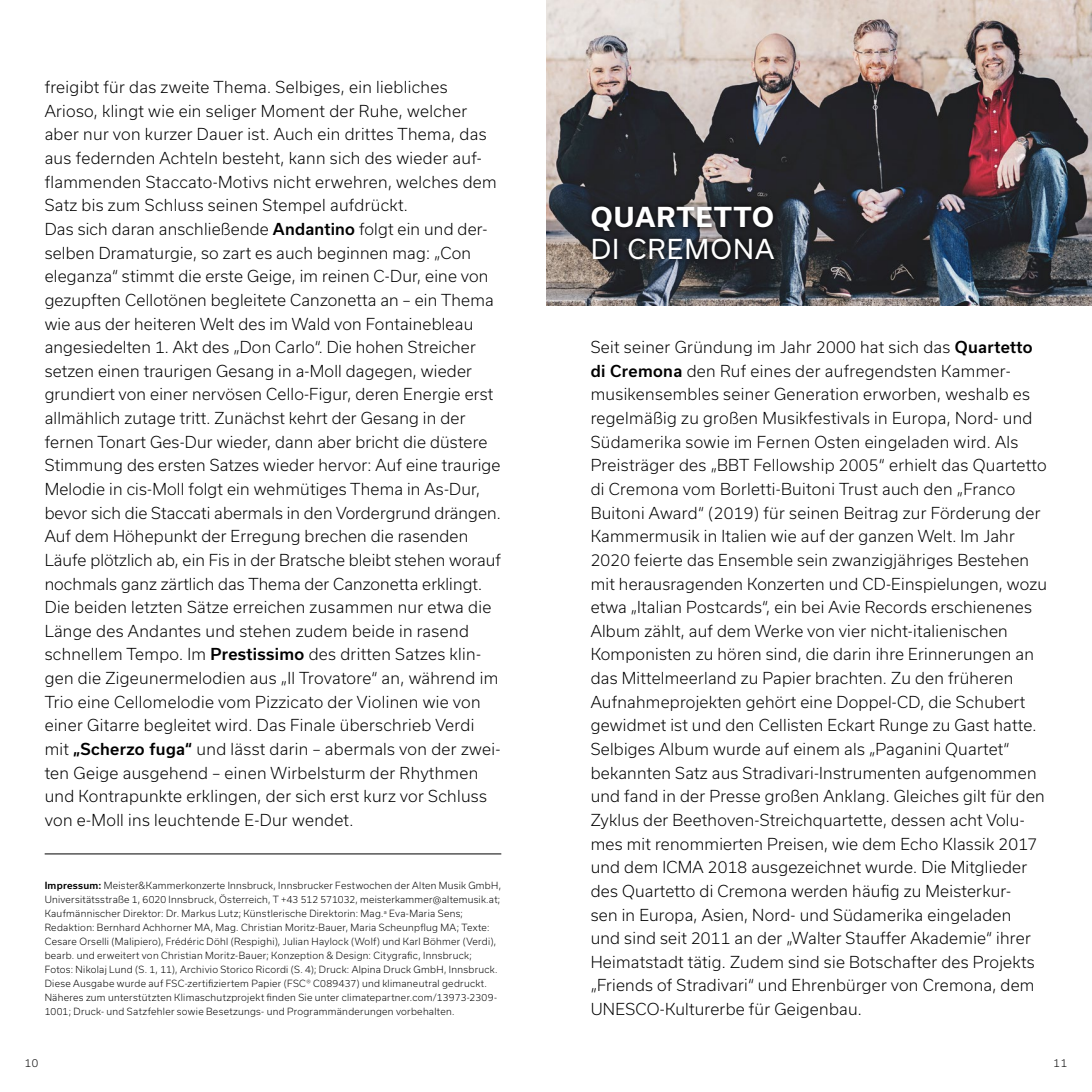
<style>
.page{position:relative;width:1092px;height:1092px;background:#fff}
.page>*{position:absolute;margin:0;border:0;box-sizing:border-box;transform-origin:0 0}
.t1{font:700 26.25px "Usual";letter-spacing:.045em;color:#fff}
.t2{font:26.25px "Usual";letter-spacing:.045em;color:#fff}
.t3{font:300 15.75px/23.6px "Usual";letter-spacing:.015em;color:#000}
.t4{font:300 10.5px "Usual";color:#000}
.t5{font:300 9.45px/14px "Usual";letter-spacing:.03em;color:#000}
.s1{font-weight:500}
</style>
<div class="page">
<hr style="left:45px;top:853px;width:456px;height:1px;background:#000">
<img style="left:546px;top:0;width:545px;height:306px">
<div style="left:586px;top:200px;width:193px;height:63px;background:#000;opacity:.8"></div>
<p class="t3" style="left:45px;top:75px;width:457px">freigibt für das zweite Thema. Selbiges, ein liebliches Arioso, klingt wie ein seliger Moment der Ruhe, welcher aber nur von kurzer Dauer ist. Auch ein drittes Thema, das aus federnden Achteln besteht, kann sich des wieder auf&shy;flammenden Staccato-Motivs nicht erwehren, welches dem Satz bis zum Schluss seinen Stempel aufdrückt.<br>Das sich daran anschließende <span class="s1">Andantino</span> folgt ein und der&shy;selben Dramaturgie, so zart es auch beginnen mag: „Con eleganza“ stimmt die erste Geige, im reinen C-Dur, eine von gezupften Cellotönen begleitete Canzonetta an – ein Thema wie aus der heiteren Welt des im Wald von Fontainebleau angesiedelten 1. Akt des „Don Carlo“. Die hohen Streicher setzen einen traurigen Gesang in a-Moll dagegen, wieder grundiert von einer nervösen Cello-Figur, deren Energie erst allmählich zutage tritt. Zunächst kehrt der Gesang in der fernen Tonart Ges-Dur wieder, dann aber bricht die düstere Stimmung des ersten Satzes wieder hervor: Auf eine traurige Melodie in cis-Moll folgt ein wehmütiges Thema in As-Dur, bevor sich die Staccati abermals in den Vordergrund drängen.<br>Auf dem Höhepunkt der Erregung brechen die rasenden Läufe plötzlich ab, ein Fis in der Bratsche bleibt stehen worauf nochmals ganz zärtlich das Thema der Canzonetta erklingt.<br>Die beiden letzten Sätze erreichen zusammen nur etwa die Länge des Andantes und stehen zudem beide in rasend schnellem Tempo. Im <span class="s1">Prestissimo</span> des dritten Satzes klin&shy;gen die Zigeunermelodien aus „Il Trovatore“ an, während im Trio eine Cellomelodie vom Pizzicato der Violinen wie von einer Gitarre begleitet wird. Das Finale überschrieb Verdi mit <span class="s1">„Scherzo fuga“</span> und lässt darin – abermals von der zwei&shy;ten Geige ausgehend – einen Wirbelsturm der Rhythmen und Kontrapunkte erklingen, der sich erst kurz vor Schluss von e-Moll ins leuchtende E-Dur wendet.</p>
<p class="t5" style="left:45px;top:878px;width:458px"><span class="s1">Impressum:</span> Meister&amp;Kammerkonzerte Innsbruck, Innsbrucker Festwochen der Alten Musik GmbH, Universitätsstraße 1, 6020 Innsbruck, Österreich, T +43 512 571032, meisterkammer@altemusik.at; Kaufmännischer Direktor: Dr. Markus Lutz; Künstlerische Direktorin: Mag.<sup>a</sup> Eva-Maria Sens; Redaktion: Bernhard Achhorner MA, Mag. Christian Moritz-Bauer, Maria Scheunpflug MA; Texte:<br>Cesare Orselli (Malipiero), Frédéric Döhl (Respighi), Julian Haylock (Wolf) und Karl Böhmer (Verdi), bearb. und erweitert von Christian Moritz-Bauer; Konzeption &amp; Design: Citygrafic, Innsbruck; Fotos: Nikolaj Lund (S. 1, 11), Archivio Storico Ricordi (S. 4); Druck: Alpina Druck GmbH, Innsbruck.<br>Diese Ausgabe wurde auf FSC-zertifiziertem Papier (FSC® C089437) und klimaneutral gedruckt.<br>Näheres zum unterstützten Klimaschutzprojekt finden Sie unter climatepartner.com/13973-2309- 1001; Druck- und Satzfehler sowie Besetzungs- und Programmänderungen vorbehalten.</p>
<h1 class="t1" style="left:590px;top:202px;width:185px">QUARTETTO</h1>
<h1 class="t2" style="left:590px;top:233px;width:185px">DI CREMONA</h1>
<p class="t3" style="left:590px;top:335px;width:458px">Seit seiner Gründung im Jahr 2000 hat sich das <span class="s1">Quartetto di Cremona</span> den Ruf eines der aufregendsten Kammer&shy;musikensembles seiner Generation erworben, weshalb es regelmäßig zu großen Musikfestivals in Europa, Nord- und Südamerika sowie im Fernen Osten eingeladen wird. Als Preisträger des „BBT Fellowship 2005“ erhielt das Quartetto di Cremona vom Borletti-Buitoni Trust auch den „Franco Buitoni Award“ (2019) für seinen Beitrag zur Förderung der Kammermusik in Italien wie auf der ganzen Welt. Im Jahr 2020 feierte das Ensemble sein zwanzigjähriges Bestehen mit herausragenden Konzerten und CD-Einspielungen, wozu etwa „Italian Postcards“, ein bei Avie Records erschienenes Album zählt, auf dem Werke von vier nicht-italienischen Komponisten zu hören sind, die darin ihre Erinnerungen an das Mittelmeerland zu Papier brachten. Zu den früheren Aufnahmeprojekten gehört eine Doppel-CD, die Schubert gewidmet ist und den Cellisten Eckart Runge zu Gast hatte.<br>Selbiges Album wurde auf einem als „Paganini Quartet“ bekannten Satz aus Stradivari-Instrumenten aufgenommen und fand in der Presse großen Anklang. Gleiches gilt für den Zyklus der Beethoven-Streichquartette, dessen acht Volu&shy;mes mit renommierten Preisen, wie dem Echo Klassik 2017 und dem ICMA 2018 ausgezeichnet wurde. Die Mitglieder des Quartetto di Cremona werden häufig zu Meisterkur-<br>sen in Europa, Asien, Nord- und Südamerika eingeladen<br>und sind seit 2011 an der „Walter Stauffer Akademie“ ihrer Heimatstadt tätig. Zudem sind sie Botschafter des Projekts „Friends of Stradivari“ und Ehrenbürger von Cremona, dem UNESCO-Kulturerbe für Geigenbau.</p>
<p class="t4" style="left:25px;top:1057px;width:15px">10</p>
<p class="t4" style="left:1053px;top:1057px;width:15px">11</p>
</div>
